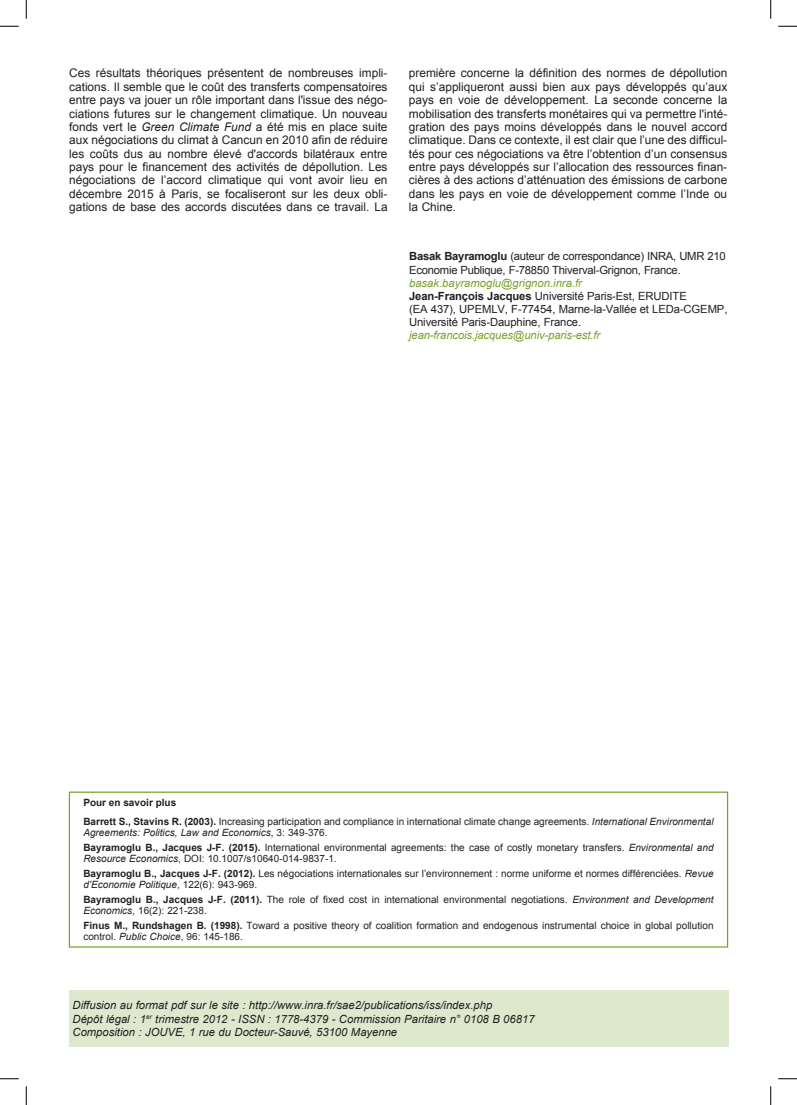
<style>
.page{position:relative;width:797px;height:1105px;background:#fff}
.page>*{position:absolute;margin:0;border:0;box-sizing:border-box;transform-origin:0 0}
.t1{font:11.88px/13.4px "Arial";color:#231f20;text-align:justify}
.t2{font:11.25px/13.1px "Arial";letter-spacing:-.01em;color:#231f20}
.t3{font:italic 11.25px/13.5px "Arial";color:#231f20}
.t4{font:italic 11.25px "Arial";letter-spacing:-.01em;color:#78a22d}
.t5{font:10px/14.8px "Arial";color:#231f20}
.s1{font-style:italic}
.s2{font-weight:700}
.s3{font-style:italic;color:#78a22d}
</style>
<div class="page">
<div style="left:69px;top:990px;width:659px;height:57px;background:#dee8cc"></div>
<div style="left:69px;top:791px;width:659px;height:157px;border:1px solid #78a22d"></div>
<svg style="left:0;top:25px;width:19px;height:2px"></svg>
<svg style="left:778px;top:25px;width:19px;height:2px"></svg>
<svg style="left:0;top:1078px;width:19px;height:1px"></svg>
<svg style="left:778px;top:1078px;width:19px;height:1px"></svg>
<svg style="left:25px;top:0;width:2px;height:19px"></svg>
<svg style="left:25px;top:1086px;width:2px;height:19px"></svg>
<svg style="left:770px;top:0;width:1px;height:19px"></svg>
<svg style="left:770px;top:1086px;width:1px;height:19px"></svg>
<p class="t1" style="left:69px;top:67px;width:320px">Ces résultats théoriques présentent de nombreuses impli&shy;cations. Il semble que le coût des transferts compensatoires entre pays va jouer un rôle important dans l'issue des négo&shy;ciations futures sur le changement climatique. Un nouveau fonds vert le <span class="s1">Green Climate Fund</span> a été mis en place suite aux négociations du climat à Cancun en 2010 afin de réduire les coûts dus au nombre élevé d'accords bilatéraux entre pays pour le financement des activités de dépollution. Les négociations de l’accord climatique qui vont avoir lieu en décembre 2015 à Paris, se focaliseront sur les deux obli&shy;gations de base des accords discutées dans ce travail. La</p>
<p class="t1" style="left:409px;top:67px;width:320px">première concerne la définition des normes de dépollution qui s’appliqueront aussi bien aux pays développés qu’aux pays en voie de développement. La seconde concerne la mobilisation des transferts monétaires qui va permettre l'inté&shy;gration des pays moins développés dans le nouvel accord climatique. Dans ce contexte, il est clair que l’une des difficul&shy;tés pour ces négociations va être l’obtention d’un consensus entre pays développés sur l’allocation des ressources finan&shy;cières à des actions d’atténuation des émissions de carbone dans les pays en voie de développement comme l’Inde ou la Chine.</p>
<p class="t2" style="left:409px;top:250px;width:318px"><span class="s2">Basak Bayramoglu</span> (auteur de correspondance) INRA, UMR 210<br>Economie Publique, F-78850 Thiverval-Grignon, France.</p>
<p class="t2" style="left:409px;top:276px;width:320px"><span class="s3">basak.bayramoglu@grignon.inra.fr<br></span><span class="s2">Jean-François Jacques</span> Université Paris-Est, ERUDITE<br>(EA 437), UPEMLV, F-77454, Marne-la-Vallée et LEDa-CGEMP, Université Paris-Dauphine, France.</p>
<p class="t4" style="left:409px;top:328px;width:192px">jean-francois.jacques@univ-paris-est.fr</p>
<p class="t5" style="left:83px;top:794px;width:631px;line-height:18.4px"><span class="s2">Pour en savoir plus<br>Barrett S., Stavins R. (2003).</span> Increasing participation and compliance in international climate change agreements. <span class="s1">International Environmental</span></p>
<p class="t5" style="left:83px;top:825px;width:631px"><span class="s1">Agreements: Politics, Law and Economics</span>, 3: 349-376.<br><span class="s2">Bayramoglu B., Jacques J-F. (2015).</span> International environmental agreements: the case of costly monetary transfers. <span class="s1">Environmental and</span></p>
<p class="t5" style="left:83px;top:851px;width:631px"><span class="s1">Resource Economics</span>, DOI: 10.1007/s10640-014-9837-1.<br><span class="s2">Bayramoglu B., Jacques J-F. (2012).</span> Les négociations internationales sur l’environnement : norme uniforme et normes différenciées. <span class="s1">Revue</span></p>
<p class="t5" style="left:83px;top:877px;width:631px"><span class="s1">d’Economie Politique</span>, 122(6): 943-969.<br><span class="s2">Bayramoglu B., Jacques J-F. (2011).</span> The role of fixed cost in international environmental negotiations. <span class="s1">Environment and Development</span></p>
<p class="t5" style="left:83px;top:903px;width:631px"><span class="s1">Economics</span>, 16(2): 221-238.<br><span class="s2">Finus M., Rundshagen B. (1998).</span> Toward a positive theory of coalition formation and endogenous instrumental choice in global pollution</p>
<p class="t5" style="left:83px;top:929px;width:161px">control. <span class="s1">Public Choice</span>, 96: 145-186.</p>
<p class="t3" style="left:73px;top:998px;width:463px">Diffusion au format pdf sur le site : http://www.inra.fr/sae2/publications/iss/index.php<br>Dépôt légal : 1<sup>er</sup> trimestre 2012 - ISSN : 1778-4379 - Commission Paritaire n° 0108 B 06817<br>Composition : JOUVE, 1 rue du Docteur-Sauvé, 53100 Mayenne</p>
</div>
